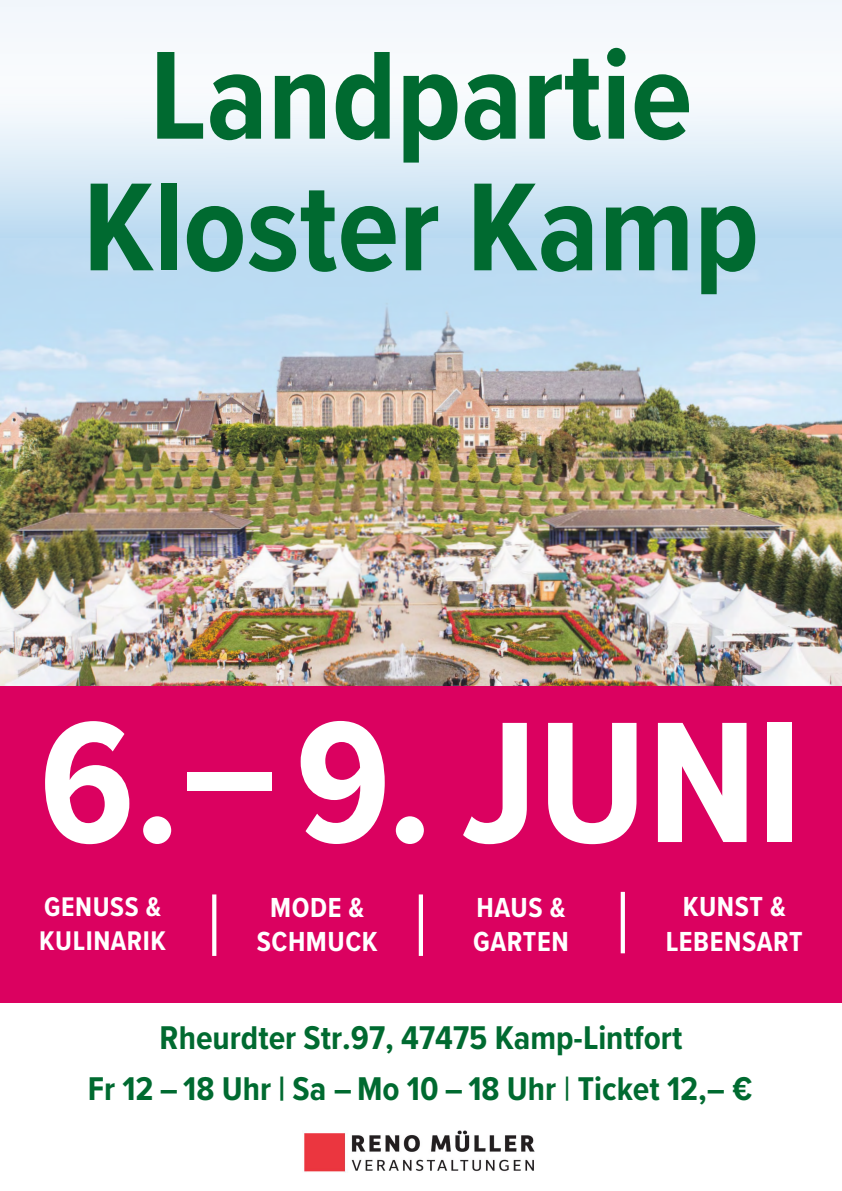
<style>
.page{position:relative;width:842px;height:1191px;background:#fff}
.page>*{position:absolute;margin:0;border:0;box-sizing:border-box;transform-origin:0 0}
.t1{font:700 178.6px "Proxima Nova Cond";color:#fff}
.t2{font:700 129.9px/131.6px "Proxima Nova Cond";color:#006a30;text-align:center}
.t3{font:700 34.1px "Proxima Nova Cond";color:#006a30}
.t4{font:700 28.6px/34.3px "Proxima Nova Cond";letter-spacing:.02em;color:#fff;text-align:center}
.t5{font:700 28px/33.6px "Proxima Nova Cond";letter-spacing:.02em;color:#fff}
.s1{font-weight:500}
</style>
<div class="page">
<img style="left:0;top:388px;width:842px;height:298px">
<div style="left:0;top:686px;width:842px;height:317px;background:#db0160"></div>
<svg style="left:0;top:238px;width:842px;height:150px;background:#bfd9ed"></svg>
<div style="left:0;top:0;width:842px;height:238px;background:#b9d9f1"></div>
<div style="left:0;top:0;width:842px;height:233px;background:linear-gradient(to bottom,#fff,#cae3f4)"></div>
<hr style="left:419px;top:894px;width:4px;height:62px;background:#fff">
<svg style="left:212px;top:894px;width:4px;height:62px"></svg>
<svg style="left:621px;top:892px;width:4px;height:61px"></svg>
<img style="left:304px;top:1130px;width:231px;height:43px">
<h2 class="t2" style="left:83px;top:27px;width:677px">Landpartie<br>Kloster Kamp</h2>
<h1 class="t1" style="left:39px;top:651px;width:765px">6.–9. JUNI</h1>
<p class="t5" style="left:39px;top:889px;width:128px">GENUSS &amp;<br>KULINARIK</p>
<p class="t4" style="left:666px;top:889px;width:138px">KUNST &amp;<br>LEBENSART</p>
<p class="t4" style="left:257px;top:889px;width:123px">MODE &amp;<br>SCHMUCK</p>
<p class="t4" style="left:473px;top:889px;width:97px;text-align:left">HAUS &amp;<br>GARTEN</p>
<p class="t3" style="left:160px;top:1012px;width:524px">Rheurdter Str.97, 47475 Kamp-Lintfort</p>
<p class="t3" style="left:88px;top:1063px;width:666px">Fr 12 – 18 Uhr | Sa – Mo 10 – 18 Uhr <span class="s1">|</span> Ticket 12,– €</p>
</div>
